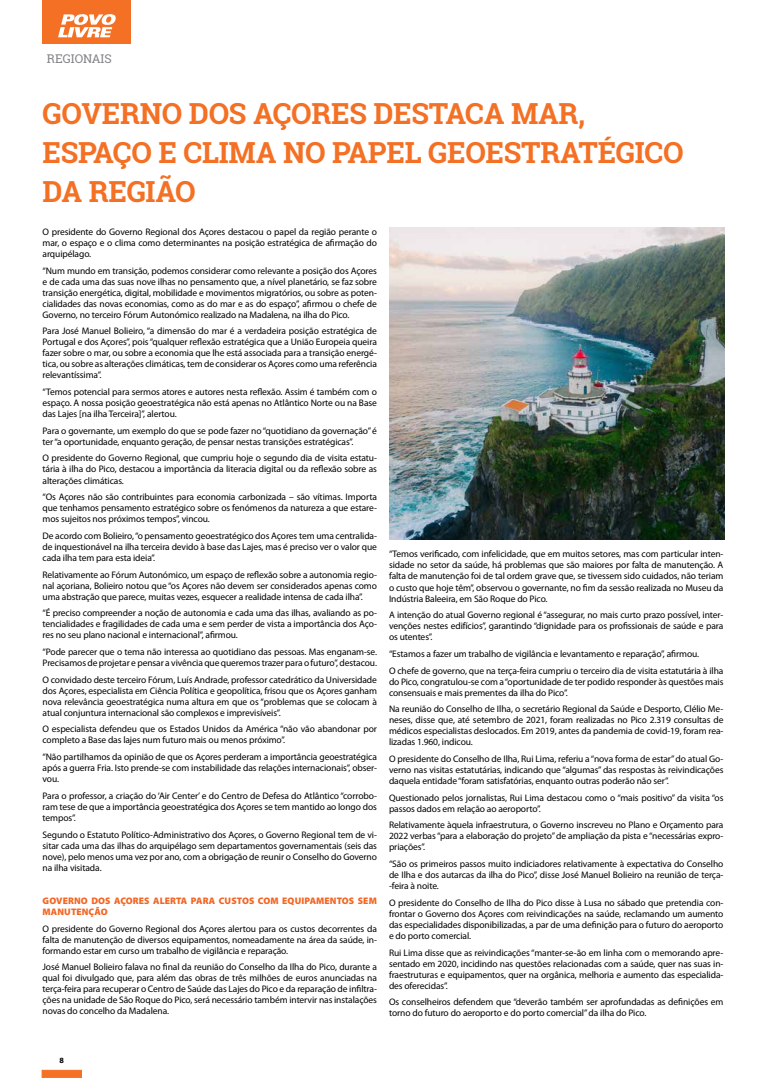
<style>
.page{position:relative;width:766px;height:1078px;background:#fff}
.page>*{position:absolute;margin:0;border:0;box-sizing:border-box;transform-origin:0 0}
.t1{font:700 29px/39px "Roboto Slab";letter-spacing:-.01em;color:#f37024}
.t2{font:12px "Roboto Slab";color:#808285}
.t3{font:9.5px/11px "Myriad Pro";letter-spacing:-.01em;color:#000;text-align:justify}
.t4{font:900 9.5px/11px "Myriad Pro";letter-spacing:.01em;color:#f26522}
.t5{font:700 8px "Myriad Pro";color:#000}
</style>
<div class="page">
<div style="left:42px;top:1069px;width:40px;height:8px;background:#f37024;border:1px solid #f37024"></div>
<div style="left:43px;top:0;width:88px;height:44px;background:#f37024"></div>
<svg style="left:58px;top:14px;width:58px;height:23px"></svg>
<img style="left:389px;top:228px;width:335px;height:311px">
<p class="t2" style="left:47px;top:51px;width:66px">REGIONAIS</p>
<h1 class="t1" style="left:43px;top:94px;width:642px">GOVERNO DOS AÇORES DESTACA MAR,<br>ESPAÇO E CLIMA NO PAPEL GEOESTRATÉGICO<br>DA REGIÃO</h1>
<p class="t3" style="left:43px;top:226px;width:336px">O presidente do Governo Regional dos Açores destacou o papel da região perante o mar, o espaço e o clima como determinantes na posição estratégica de afirmação do arquipélago.</p>
<p class="t3" style="left:43px;top:265px;width:336px">“Num mundo em transição, podemos considerar como relevante a posição dos Açores e de cada uma das suas nove ilhas no pensamento que, a nível planetário, se faz sobre transição energética, digital, mobilidade e movimentos migratórios, ou sobre as poten&shy;cialidades das novas economias, como as do mar e as do espaço”, afirmou o chefe de Governo, no terceiro Fórum Autonómico realizado na Madalena, na ilha do Pico.</p>
<p class="t3" style="left:43px;top:325px;width:336px">Para José Manuel Bolieiro, “a dimensão do mar é a verdadeira posição estratégica de Portugal e dos Açores”, pois “qualquer reflexão estratégica que a União Europeia queira fazer sobre o mar, ou sobre a economia que lhe está associada para a transição energé&shy;tica, ou sobre as alterações climáticas, tem de considerar os Açores como uma referência relevantíssima”.</p>
<p class="t3" style="left:43px;top:386px;width:336px">“Temos potencial para sermos atores e autores nesta reflexão. Assim é também com o espaço. A nossa posição geoestratégica não está apenas no Atlântico Norte ou na Base das Lajes [na ilha Terceira]”, alertou.</p>
<p class="t3" style="left:43px;top:425px;width:336px">Para o governante, um exemplo do que se pode fazer no “quotidiano da governação” é ter “a oportunidade, enquanto geração, de pensar nestas transições estratégicas”.</p>
<p class="t3" style="left:43px;top:452px;width:336px">O presidente do Governo Regional, que cumpriu hoje o segundo dia de visita estatu&shy;tária à ilha do Pico, destacou a importância da literacia digital ou da reflexão sobre as alterações climáticas.</p>
<p class="t3" style="left:43px;top:491px;width:336px">“Os Açores não são contribuintes para economia carbonizada – são vítimas. Importa que tenhamos pensamento estratégico sobre os fenómenos da natureza a que estare&shy;mos sujeitos nos próximos tempos”, vincou.</p>
<p class="t3" style="left:43px;top:530px;width:336px">De acordo com Bolieiro, “o pensamento geoestratégico dos Açores tem uma centralida&shy;de inquestionável na ilha terceira devido à base das Lajes, mas é preciso ver o valor que cada ilha tem para esta ideia”.</p>
<p class="t3" style="left:43px;top:568px;width:336px">Relativamente ao Fórum Autonómico, um espaço de reflexão sobre a autonomia regio&shy;nal açoriana, Bolieiro notou que “os Açores não devem ser considerados apenas como uma abstração que parece, muitas vezes, esquecer a realidade intensa de cada ilha”.</p>
<p class="t3" style="left:43px;top:607px;width:336px">“É preciso compreender a noção de autonomia e cada uma das ilhas, avaliando as po&shy;tencialidades e fragilidades de cada uma e sem perder de vista a importância dos Aço&shy;res no seu plano nacional e internacional”, afirmou.</p>
<p class="t3" style="left:43px;top:646px;width:336px">“Pode parecer que o tema não interessa ao quotidiano das pessoas. Mas enganam-se.<br>Precisamos de projetar e pensar a vivência que queremos trazer para o futuro”, destacou.</p>
<p class="t3" style="left:43px;top:673px;width:336px">O convidado deste terceiro Fórum, Luís Andrade, professor catedrático da Universidade dos Açores, especialista em Ciência Política e geopolítica, frisou que os Açores ganham nova relevância geoestratégica numa altura em que os “problemas que se colocam à atual conjuntura internacional são complexos e imprevisíveis”.</p>
<p class="t3" style="left:43px;top:723px;width:336px">O especialista defendeu que os Estados Unidos da América “não vão abandonar por completo a Base das lajes num futuro mais ou menos próximo”.</p>
<p class="t3" style="left:43px;top:751px;width:336px">“Não partilhamos da opinião de que os Açores perderam a importância geoestratégica após a guerra Fria. Isto prende-se com instabilidade das relações internacionais”, obser&shy;vou.</p>
<p class="t3" style="left:43px;top:789px;width:336px">Para o professor, a criação do ‘Air Center’ e do Centro de Defesa do Atlântico “corrobo&shy;ram tese de que a importância geoestratégica dos Açores se tem mantido ao longo dos tempos”.</p>
<p class="t3" style="left:43px;top:828px;width:336px">Segundo o Estatuto Político-Administrativo dos Açores, o Governo Regional tem de vi&shy;sitar cada uma das ilhas do arquipélago sem departamentos governamentais (seis das nove), pelo menos uma vez por ano, com a obrigação de reunir o Conselho do Governo na ilha visitada.</p>
<p class="t4" style="left:43px;top:894px;width:335px">GOVERNO DOS AÇORES ALERTA PARA CUSTOS COM EQUIPAMENTOS SEM<br>MANUTENÇÃO</p>
<p class="t3" style="left:43px;top:922px;width:336px">O presidente do Governo Regional dos Açores alertou para os custos decorrentes da falta de manutenção de diversos equipamentos, nomeadamente na área da saúde, in&shy;formando estar em curso um trabalho de vigilância e reparação.</p>
<p class="t3" style="left:43px;top:961px;width:336px">José Manuel Bolieiro falava no final da reunião do Conselho da Ilha do Pico, durante a qual foi divulgado que, para além das obras de três milhões de euros anunciadas na terça-feira para recuperar o Centro de Saúde das Lajes do Pico e da reparação de infiltra&shy;ções na unidade de São Roque do Pico, será necessário também intervir nas instalações novas do concelho da Madalena.</p>
<p class="t3" style="left:389px;top:548px;width:336px">“Temos verificado, com infelicidade, que em muitos setores, mas com particular inten&shy;sidade no setor da saúde, há problemas que são maiores por falta de manutenção. A falta de manutenção foi de tal ordem grave que, se tivessem sido cuidados, não teriam o custo que hoje têm”, observou o governante, no fim da sessão realizada no Museu da Indústria Baleeira, em São Roque do Pico.</p>
<p class="t3" style="left:389px;top:609px;width:336px">A intenção do atual Governo regional é “assegurar, no mais curto prazo possível, inter&shy;venções nestes edifícios”, garantindo “dignidade para os profissionais de saúde e para os utentes”.</p>
<p class="t3" style="left:389px;top:645px;width:336px;line-height:16.7px">“Estamos a fazer um trabalho de vigilância e levantamento e reparação”, afirmou.<br>O chefe de governo, que na terça-feira cumpriu o terceiro dia de visita estatutária à ilha</p>
<p class="t3" style="left:389px;top:675px;width:336px">do Pico, congratulou-se com a “oportunidade de ter podido responder às questões mais consensuais e mais prementes da ilha do Pico”.</p>
<p class="t3" style="left:389px;top:703px;width:336px">Na reunião do Conselho de Ilha, o secretário Regional da Saúde e Desporto, Clélio Me&shy;neses, disse que, até setembro de 2021, foram realizadas no Pico 2.319 consultas de médicos especialistas deslocados. Em 2019, antes da pandemia de covid-19, foram rea&shy;lizadas 1.960, indicou.</p>
<p class="t3" style="left:389px;top:753px;width:336px">O presidente do Conselho de Ilha, Rui Lima, referiu a “nova forma de estar” do atual Go&shy;verno nas visitas estatutárias, indicando que “algumas” das respostas às reivindicações daquela entidade “foram satisfatórias, enquanto outras poderão não ser”.</p>
<p class="t3" style="left:389px;top:791px;width:336px">Questionado pelos jornalistas, Rui Lima destacou como o “mais positivo” da visita “os passos dados em relação ao aeroporto”.</p>
<p class="t3" style="left:389px;top:819px;width:336px">Relativamente àquela infraestrutura, o Governo inscreveu no Plano e Orçamento para 2022 verbas “para a elaboração do projeto” de ampliação da pista e “necessárias expro&shy;priações”.</p>
<p class="t3" style="left:389px;top:858px;width:336px">“São os primeiros passos muito indiciadores relativamente à expectativa do Conselho de Ilha e dos autarcas da ilha do Pico”, disse José Manuel Bolieiro na reunião de terça--feira à noite.</p>
<p class="t3" style="left:389px;top:896px;width:336px">O presidente do Conselho de Ilha do Pico disse à Lusa no sábado que pretendia con&shy;frontar o Governo dos Açores com reivindicações na saúde, reclamando um aumento das especialidades disponibilizadas, a par de uma definição para o futuro do aeroporto e do porto comercial.</p>
<p class="t3" style="left:389px;top:946px;width:336px">Rui Lima disse que as reivindicações “manter-se-ão em linha com o memorando apre&shy;sentado em 2020, incidindo nas questões relacionadas com a saúde, quer nas suas in&shy;fraestruturas e equipamentos, quer na orgânica, melhoria e aumento das especialida&shy;des oferecidas”.</p>
<p class="t3" style="left:389px;top:996px;width:336px">Os conselheiros defendem que “deverão também ser aprofundadas as definições em torno do futuro do aeroporto e do porto comercial” da ilha do Pico.</p>
<p class="t5" style="left:60px;top:1054px;width:6px">8</p>
</div>
